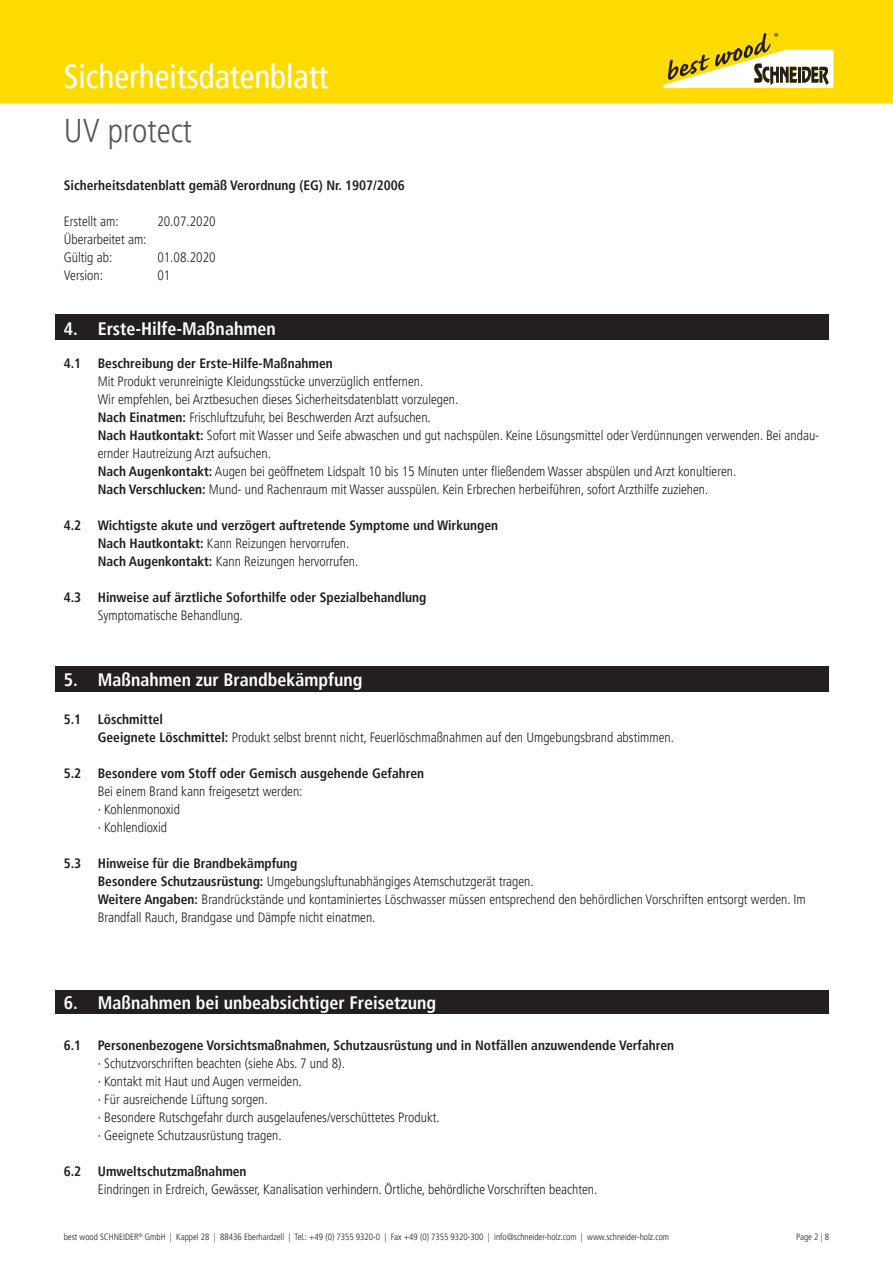
<style>
.page{position:relative;width:893px;height:1263px;background:#fff}
.page>*{position:absolute;margin:0;border:0;box-sizing:border-box;transform-origin:0 0}
.t1{font:condensed 33px "Frutiger LT Pro";color:#fff}
.t2{font:300 condensed 33px "Frutiger LT Pro";color:#57585a}
.t3{font:700 condensed 18px "Frutiger LT Pro";color:#fff}
.t4{font:300 condensed 13.5px/18px "Frutiger LT Pro";color:#231f20}
.t5{font:700 condensed 13.5px "Frutiger LT Pro";color:#231f20}
.t6{font:300 condensed 9px "Frutiger LT Pro";color:#231f20}
.s1{font-weight:700}
</style>
<div class="page">
<div style="left:0;top:0;width:893px;height:104px;background:#ffdc01"></div>
<svg style="left:663px;top:33px;width:170px;height:55px"></svg>
<div style="left:55px;top:315px;width:774px;height:25px;background:#231f20"></div>
<div style="left:55px;top:666px;width:774px;height:26px;background:#231f20"></div>
<div style="left:55px;top:990px;width:774px;height:24px;background:#231f20"></div>
<h1 class="t1" style="left:64px;top:58px;width:266px">Sicherheitsdatenblatt</h1>
<h1 class="t2" style="left:64px;top:112px;width:130px">UV protect</h1>
<p class="t5" style="left:64px;top:177px;width:343px">Sicherheitsdatenblatt gemäß Verordnung (EG) Nr. 1907/2006</p>
<p class="t4" style="left:64px;top:212px;width:56px">Erstellt am:</p>
<p class="t4" style="left:157px;top:212px;width:60px">20.07.2020</p>
<p class="t4" style="left:64px;top:230px;width:84px">Überarbeitet am:<br>Gültig ab:</p>
<p class="t4" style="left:157px;top:248px;width:60px">01.08.2020</p>
<p class="t4" style="left:64px;top:266px;width:41px">Version:</p>
<p class="t4" style="left:157px;top:266px;width:14px">01</p>
<p class="t3" style="left:64px;top:318px;width:213px">4. Erste-Hilfe-Maßnahmen</p>
<p class="t5" style="left:64px;top:356px;width:271px">4.1 Beschreibung der Erste-Hilfe-Maßnahmen</p>
<p class="t4" style="left:98px;top:373px;width:327px">Mit Produkt verunreinigte Kleidungsstücke unverzüglich entfernen.</p>
<p class="t4" style="left:98px;top:391px;width:362px">Wir empfehlen, bei Arztbesuchen dieses Sicherheitsdatenblatt vorzulegen.</p>
<p class="t4" style="left:98px;top:409px;width:335px"><span class="s1">Nach Einatmen:</span> Frischluftzufuhr, bei Beschwerden Arzt aufsuchen.</p>
<p class="t4" style="left:98px;top:427px;width:723px"><span class="s1">Nach Hautkontakt:</span> Sofort mit Wasser und Seife abwaschen und gut nachspülen. Keine Lösungsmittel oder Verdünnungen verwenden. Bei andau&shy;ernder Hautreizung Arzt aufsuchen.</p>
<p class="t4" style="left:98px;top:463px;width:640px"><span class="s1">Nach Augenkontakt:</span> Augen bei geöffnetem Lidspalt 10 bis 15 Minuten unter fließendem Wasser abspülen und Arzt konultieren.</p>
<p class="t4" style="left:98px;top:481px;width:612px"><span class="s1">Nach Verschlucken:</span> Mund- und Rachenraum mit Wasser ausspülen. Kein Erbrechen herbeiführen, sofort Arzthilfe zuziehen.</p>
<p class="t5" style="left:64px;top:518px;width:436px">4.2 Wichtigste akute und verzögert auftretende Symptome und Wirkungen</p>
<p class="t4" style="left:98px;top:535px;width:253px"><span class="s1">Nach Hautkontakt:</span> Kann Reizungen hervorrufen.</p>
<p class="t4" style="left:98px;top:553px;width:262px"><span class="s1">Nach Augenkontakt:</span> Kann Reizungen hervorrufen.</p>
<p class="t5" style="left:64px;top:590px;width:364px">4.3 Hinweise auf ärztliche Soforthilfe oder Spezialbehandlung</p>
<p class="t4" style="left:98px;top:607px;width:147px">Symptomatische Behandlung.</p>
<p class="t3" style="left:64px;top:669px;width:300px">5. Maßnahmen zur Brandbekämpfung</p>
<p class="t5" style="left:64px;top:711px;width:101px">5.1 Löschmittel</p>
<p class="t4" style="left:98px;top:728px;width:578px"><span class="s1">Geeignete Löschmittel:</span> Produkt selbst brennt nicht, Feuerlöschmaßnahmen auf den Umgebungsbrand abstimmen.</p>
<p class="t5" style="left:64px;top:765px;width:362px">5.2 Besondere vom Stoff oder Gemisch ausgehende Gefahren</p>
<p class="t4" style="left:98px;top:782px;width:206px">Bei einem Brand kann freigesetzt werden:</p>
<p class="t4" style="left:98px;top:800px;width:84px">· Kohlenmonoxid</p>
<p class="t4" style="left:98px;top:818px;width:71px">· Kohlendioxid</p>
<p class="t5" style="left:64px;top:855px;width:235px">5.3 Hinweise für die Brandbekämpfung</p>
<p class="t4" style="left:98px;top:872px;width:437px"><span class="s1">Besondere Schutzausrüstung:</span> Umgebungsluftunabhängiges Atemschutzgerät tragen.</p>
<p class="t4" style="left:98px;top:890px;width:709px"><span class="s1">Weitere Angaben:</span> Brandrückstände und kontaminiertes Löschwasser müssen entsprechend den behördlichen Vorschriften entsorgt werden. Im<br>Brandfall Rauch, Brandgase und Dämpfe nicht einatmen.</p>
<p class="t3" style="left:64px;top:992px;width:374px">6. Maßnahmen bei unbeabsichtiger Freisetzung</p>
<p class="t5" style="left:64px;top:1038px;width:612px">6.1 Personenbezogene Vorsichtsmaßnahmen, Schutzausrüstung und in Notfällen anzuwendende Verfahren</p>
<p class="t4" style="left:98px;top:1055px;width:249px">· Schutzvorschriften beachten (siehe Abs. 7 und 8).</p>
<p class="t4" style="left:98px;top:1073px;width:206px">· Kontakt mit Haut und Augen vermeiden.</p>
<p class="t4" style="left:98px;top:1091px;width:171px">· Für ausreichende Lüftung sorgen.</p>
<p class="t4" style="left:98px;top:1109px;width:343px">· Besondere Rutschgefahr durch ausgelaufenes/verschüttetes Produkt.</p>
<p class="t4" style="left:98px;top:1127px;width:185px">· Geeignete Schutzausrüstung tragen.</p>
<p class="t5" style="left:64px;top:1164px;width:184px">6.2 Umweltschutzmaßnahmen</p>
<p class="t4" style="left:98px;top:1181px;width:501px">Eindringen in Erdreich, Gewässer, Kanalisation verhindern. Örtliche, behördliche Vorschriften beachten.</p>
<p class="t6" style="left:64px;top:1232px;width:607px">best wood SCHNEIDER<sup>®</sup> GmbH | Kappel 28 | 88436 Eberhardzell | Tel.: +49 (0) 7355 9320-0 | Fax +49 (0) 7355 9320-300 | info@schneider-holz.com | www.schneider-holz.com</p>
<p class="t6" style="left:796px;top:1232px;width:34px">Page 2 | 8</p>
</div>
